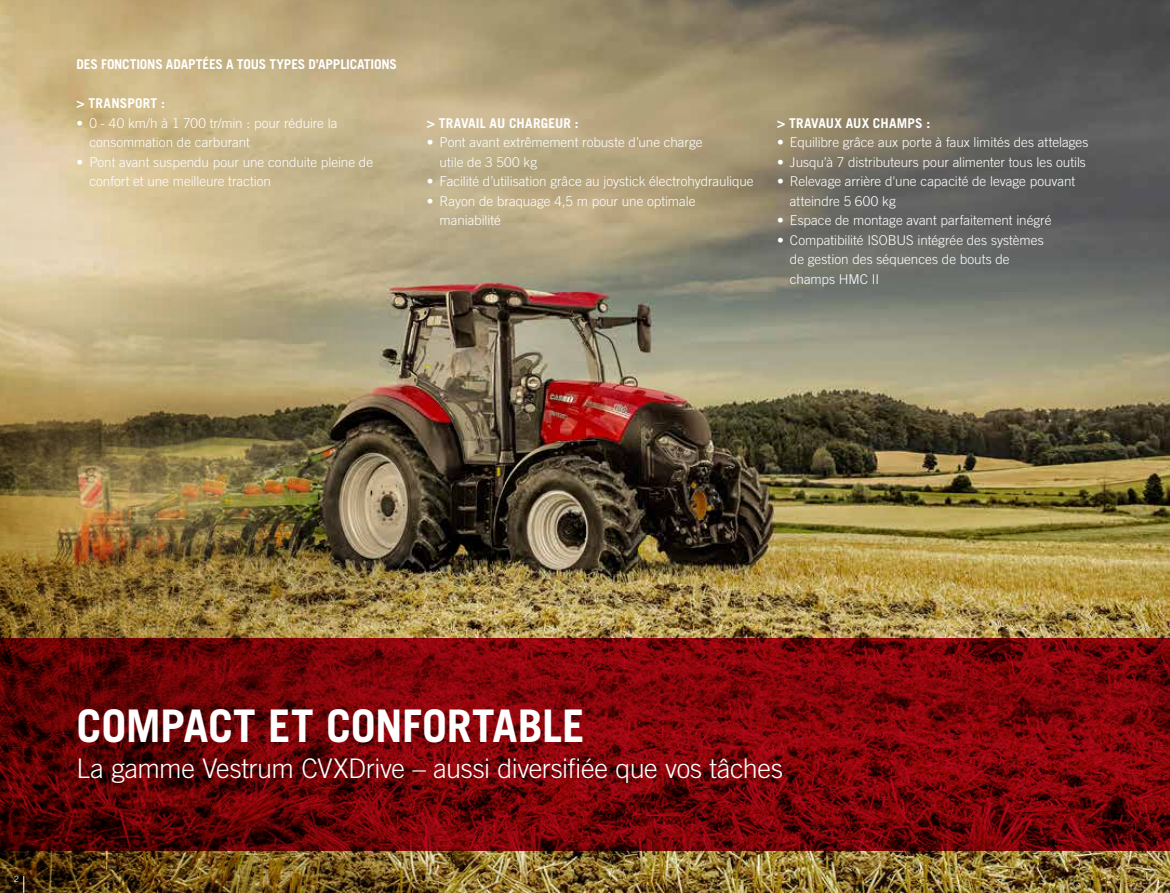
<style>
.page{position:relative;width:1170px;height:893px;background:#fff}
.page>*{position:absolute;margin:0;border:0;box-sizing:border-box;transform-origin:0 0}
.t1{font:700 45px "Trade Gothic LT Pro";letter-spacing:-.005em;color:#fff}
.t2{font:300 27px "Trade Gothic LT Pro";letter-spacing:-.015em;color:#fff}
.t3{font:300 13.5px/19.5px "Trade Gothic LT Pro";letter-spacing:-.005em;color:#fff}
.t4{font:700 13.5px "Trade Gothic LT Pro";color:#fff}
.t5{font:700 13.5px "Trade Gothic LT Pro";letter-spacing:.02em;color:#fff}
.t6{font:8.7px "Trade Gothic LT Pro";color:#fff}
</style>
<div class="page">
<img style="left:442px;top:0;width:727px;height:893px">
<img style="left:0;top:0;width:442px;height:893px">
<svg style="left:0;top:638px;width:1169px;height:212px;background:#710408"></svg>
<svg style="left:23px;top:876px;width:1px;height:17px"></svg>
<p class="t4" style="left:77px;top:56px;width:322px">DES FONCTIONS ADAPTÉES A TOUS TYPES D’APPLICATIONS</p>
<p class="t5" style="left:77px;top:95px;width:90px">&gt; TRANSPORT :</p>
<p class="t3" style="left:89px;top:113px;width:250px;text-indent:-13px">• 0 - 40 km/h à 1 700 tr/min : pour réduire la consommation de carburant</p>
<p class="t3" style="left:89px;top:152px;width:285px;text-indent:-13px">• Pont avant suspendu pour une conduite pleine de confort et une meilleure traction</p>
<p class="t4" style="left:427px;top:115px;width:153px">&gt; TRAVAIL AU CHARGEUR :</p>
<p class="t3" style="left:439px;top:133px;width:264px;text-indent:-13px">• Pont avant extrêmement robuste d’une charge utile de 3 500 kg</p>
<p class="t3" style="left:427px;top:172px;width:328px">• Facilité d’utilisation grâce au joystick électrohydraulique</p>
<p class="t3" style="left:439px;top:191px;width:257px;text-indent:-13px">• Rayon de braquage 4,5 m pour une optimale maniabilité</p>
<p class="t4" style="left:777px;top:115px;width:154px">&gt; TRAVAUX AUX CHAMPS :</p>
<p class="t3" style="left:777px;top:133px;width:313px">• Equilibre grâce aux porte à faux limités des attelages</p>
<p class="t3" style="left:777px;top:152px;width:310px">• Jusqu’à 7 distributeurs pour alimenter tous les outils</p>
<p class="t3" style="left:789px;top:172px;width:287px;text-indent:-13px">• Relevage arrière d'une capacité de levage pouvant atteindre 5 600 kg</p>
<p class="t3" style="left:777px;top:210px;width:276px">• Espace de montage avant parfaitement inégré</p>
<p class="t3" style="left:789px;top:230px;width:255px;text-indent:-13px">• Compatibilité ISOBUS intégrée des systèmes de gestion des séquences de bouts de champs HMC II</p>
<p class="t6" style="left:14px;top:874px;width:7px">2</p>
<h1 class="t1" style="left:77px;top:699px;width:509px">COMPACT ET CONFORTABLE</h1>
<h2 class="t2" style="left:77px;top:753px;width:708px">La gamme Vestrum CVXDrive – aussi diversifiée que vos tâches</h2>
</div>
